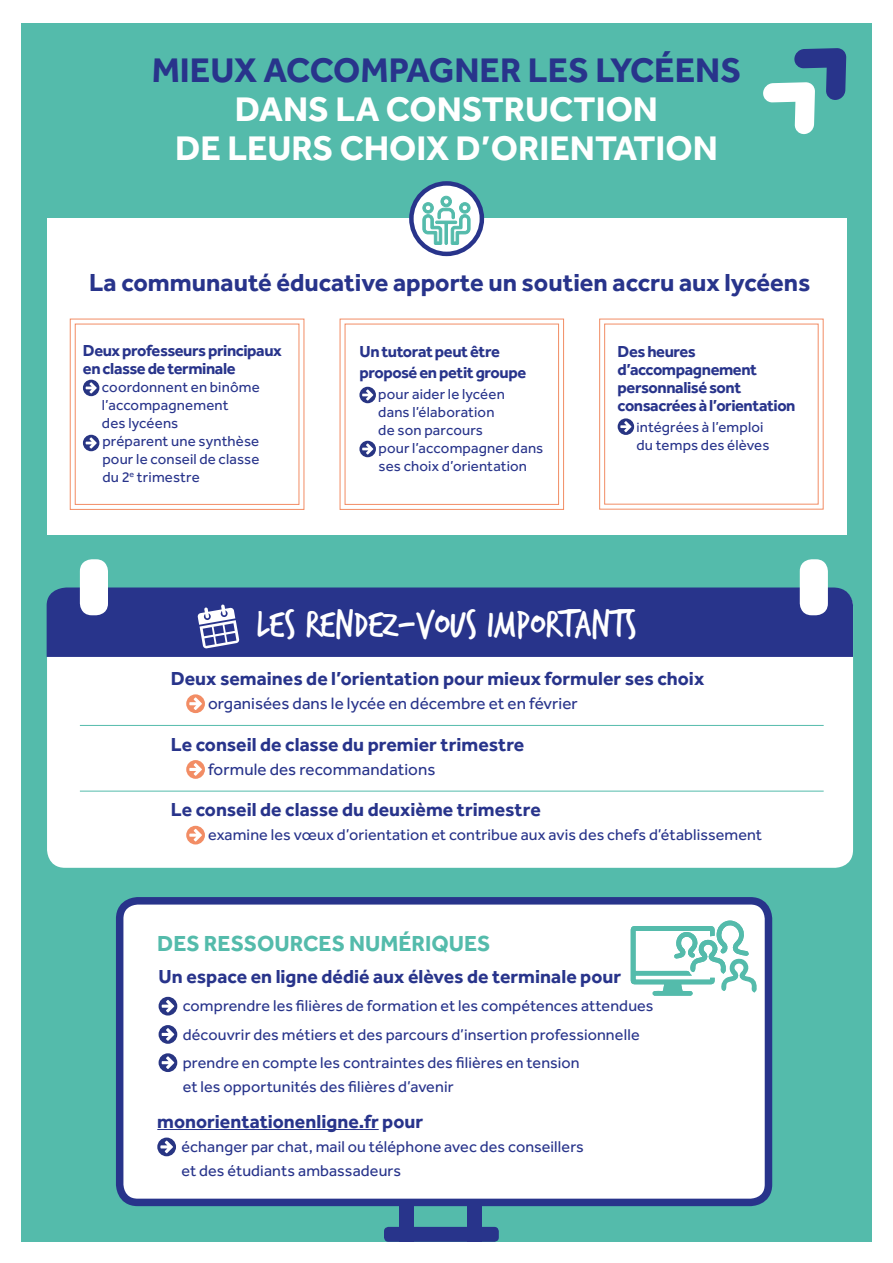
<style>
.page{position:relative;width:893px;height:1263px;background:#fff}
.page>*{position:absolute;margin:0;border:0;box-sizing:border-box;transform-origin:0 0}
.t1{font:40.5px "Trash Hand";color:#fff}
.t2{font:700 35.4px/39px "Effra";color:#fff;text-align:center}
.t3{font:700 35.4px "Effra";color:#28348b}
.t4{font:700 25.5px "Effra";color:#28348b}
.t5{font:700 22.5px "Effra";color:#54bbab}
.t6{font:700 19.5px "Effra";color:#28348b}
.t7{font:17.1px "Effra";letter-spacing:.005em;color:#28348b}
.t8{font:700 16.5px/18px "Effra";letter-spacing:-.025em;color:#28348b}
.t9{font:16.2px/28.2px "Effra";letter-spacing:.005em;color:#28348b}
.t10{font:15px/18px "Effra";letter-spacing:.01em;color:#28348b}
.s1{font-size:14.25px}
</style>
<div class="page">
<div style="left:21px;top:23px;width:851px;height:1219px;background:#54bbab"></div>
<div style="left:467px;top:1194px;width:15px;height:48px;background:#28348b"></div>
<div style="left:399px;top:1194px;width:15px;height:48px;background:#28348b"></div>
<div style="left:384px;top:1227px;width:115px;height:15px;background:#28348b;border-radius:4px"></div>
<svg style="left:763px;top:48px;width:83px;height:86px"></svg>
<div style="left:47px;top:219px;width:799px;height:316px;background:#fff"></div>
<div style="left:47px;top:589px;width:806px;height:279px;background:#fff;border-radius:18px"></div>
<div style="left:47px;top:587px;width:806px;height:70px;background:#28348b"></div>
<div style="left:80px;top:559px;width:28px;height:56px;background:#fff;border-radius:12px"></div>
<div style="left:800px;top:559px;width:28px;height:56px;background:#fff;border-radius:12px"></div>
<div style="left:120px;top:901px;width:648px;height:301px;background:#fff;border-radius:18px"></div>
<div style="left:116px;top:897px;width:656px;height:309px;border:8px solid #28348b;border-radius:18px"></div>
<hr style="left:157px;top:1129px;width:222px;height:1px;background:#28348b">
<svg style="left:157px;top:1137px;width:19px;height:19px"></svg>
<svg style="left:159px;top:997px;width:18px;height:18px"></svg>
<svg style="left:159px;top:1025px;width:18px;height:19px"></svg>
<svg style="left:159px;top:1053px;width:18px;height:19px"></svg>
<svg style="left:69px;top:318px;width:236px;height:192px"></svg>
<div style="left:75px;top:324px;width:224px;height:181px;border:1px solid #f28d65"></div>
<svg style="left:83px;top:380px;width:16px;height:16px"></svg>
<svg style="left:83px;top:435px;width:16px;height:16px"></svg>
<svg style="left:599px;top:318px;width:225px;height:192px"></svg>
<svg style="left:339px;top:318px;width:226px;height:192px"></svg>
<svg style="left:411px;top:183px;width:71px;height:71px"></svg>
<div style="left:409px;top:181px;width:75px;height:75px;border:4px solid #28348b;border-radius:50%"></div>
<svg style="left:422px;top:195px;width:49px;height:50px"></svg>
<svg style="left:186px;top:694px;width:19px;height:19px"></svg>
<svg style="left:186px;top:760px;width:19px;height:19px"></svg>
<svg style="left:186px;top:826px;width:19px;height:18px"></svg>
<hr style="left:80px;top:725px;width:744px;height:1px;background:#54bbab">
<hr style="left:80px;top:791px;width:744px;height:1px;background:#54bbab">
<svg style="left:197px;top:604px;width:42px;height:45px"></svg>
<svg style="left:630px;top:920px;width:126px;height:76px"></svg>
<h2 class="t3" style="left:152px;top:48px;width:591px">MIEUX ACCOMPAGNER LES LYCÉENS</h2>
<h2 class="t2" style="left:175px;top:88px;width:544px">DANS LA CONSTRUCTION<br>DE LEURS CHOIX D’ORIENTATION</h2>
<h3 class="t4" style="left:89px;top:266px;width:723px">La communauté éducative apporte un soutien accru aux lycéens</h3>
<p class="t8" style="left:83px;top:341px;width:200px">Deux professeurs principaux en classe de terminale</p>
<p class="t10" style="left:102px;top:378px;width:159px">coordonnent en binôme l’accompagnement<br>des lycéens<br>préparent une synthèse pour le conseil de classe du 2<sup>e</sup> trimestre</p>
<p class="t8" style="left:359px;top:341px;width:168px;line-height:21px">Un tutorat peut être proposé en petit groupe</p>
<p class="t10" style="left:378px;top:385px;width:166px">pour aider le lycéen<br>dans l’élaboration<br>de son parcours<br>pour l’accompagner dans ses choix d’orientation</p>
<p class="t8" style="left:618px;top:342px;width:179px">Des heures d’accompagnement personnalisé sont consacrées à l’orientation</p>
<p class="t10" style="left:636px;top:418px;width:134px"><span class="s1">i</span>ntégrées à l’emploi du temps des élèves</p>
<h1 class="t1" style="left:257px;top:605px;width:382px">LES RENDEZ-VOUS IMPORTANTS</h1>
<p class="t6" style="left:171px;top:666px;width:535px">Deux semaines de l’orientation pour mieux formuler ses choix</p>
<p class="t7" style="left:208px;top:693px;width:371px">organisées dans le lycée en décembre et en février</p>
<p class="t6" style="left:171px;top:732px;width:355px">Le conseil de classe du premier trimestre</p>
<p class="t7" style="left:208px;top:759px;width:229px">formule des recommandations</p>
<p class="t6" style="left:171px;top:798px;width:371px">Le conseil de classe du deuxième trimestre</p>
<p class="t9" style="left:208px;top:820px;width:556px">examine les vœux d’orientation et contribue aux avis des chefs d’établissement</p>
<h3 class="t5" style="left:157px;top:930px;width:335px">DES RESSOURCES NUMÉRIQUES</h3>
<p class="t6" style="left:159px;top:965px;width:464px">Un espace en ligne dédié aux élèves de terminale pour</p>
<p class="t9" style="left:183px;top:991px;width:472px">comprendre les filières de formation et les compétences attendues découvrir des métiers et des parcours d’insertion professionnelle prendre en compte les contraintes des filières en tension</p>
<p class="t9" style="left:183px;top:1072px;width:272px">et les opportunités des filières d’avenir</p>
<p class="t6" style="left:157px;top:1110px;width:267px">monorientationenligne.fr pour</p>
<p class="t9" style="left:181px;top:1134px;width:404px;line-height:24px">échanger par chat, mail ou téléphone avec des conseillers et des étudiants ambassadeurs</p>
</div>
